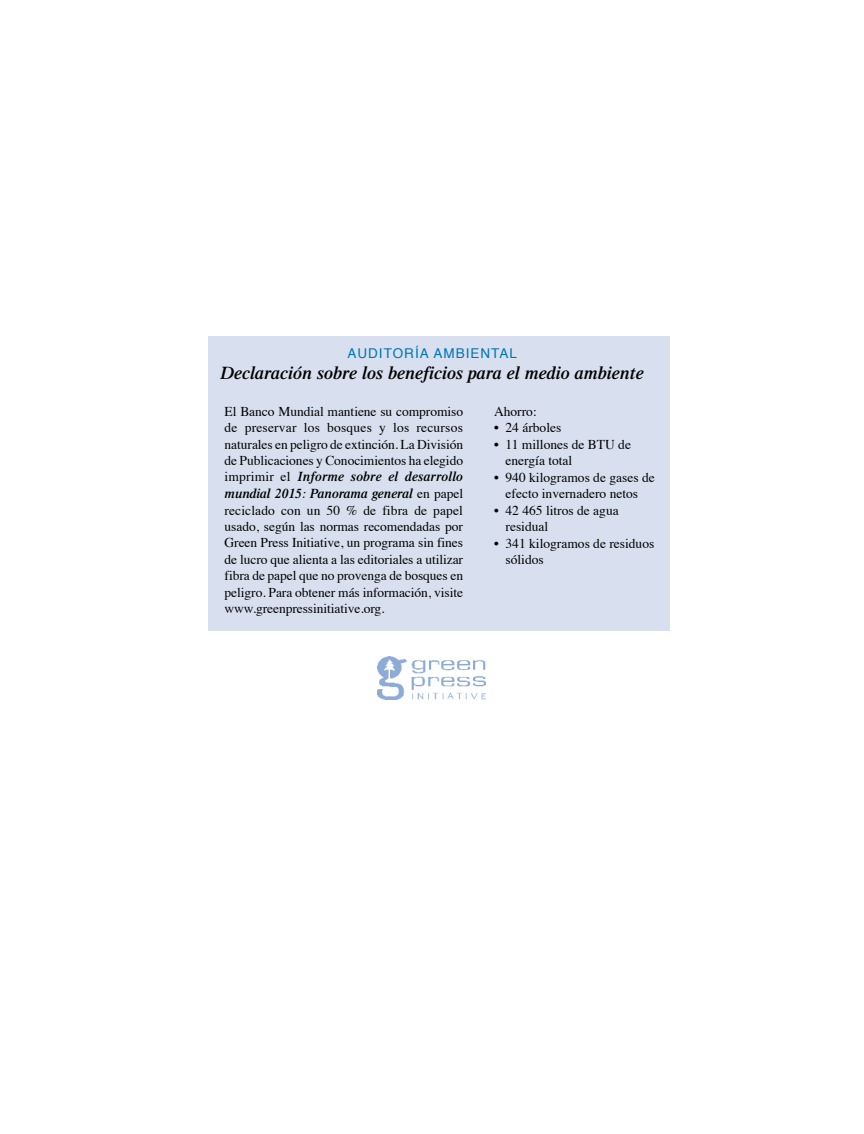
<style>
.page{position:relative;width:864px;height:1134px;background:#fff}
.page>*{position:absolute;margin:0;border:0;box-sizing:border-box;transform-origin:0 0}
.t1{font:italic 600 18px "Times";color:#000}
.t2{font:13.5px/16.5px "Times";color:#000}
.t3{font:13.5px "Helvetica";letter-spacing:.075em;color:#0074b4}
.s1{font-weight:600;font-style:italic}
.s2{font-style:italic}
</style>
<div class="page">
<div style="left:208px;top:337px;width:462px;height:294px;background:#d8e0ef"></div>
<img style="left:378px;top:657px;width:108px;height:43px">
<p class="t3" style="left:347px;top:343px;width:171px">AUDITORÍA AMBIENTAL</p>
<h1 class="t1" style="left:220px;top:363px;width:425px">Declaración sobre los beneficios para el medio ambiente</h1>
<p class="t2" style="left:225px;top:402px;width:240px;text-align:justify">El Banco Mundial mantiene su compromiso de preservar los bosques y los recursos naturales en peligro de extinción. La División de Publicaciones y Conocimientos ha elegido imprimir el <span class="s1">Informe sobre el desarrollo mundial 2015</span><span class="s2">:</span><span class="s1">Panorama general</span> en papel reciclado con un 50 % de fibra de papel usado, según las normas recomendadas por Green Press Initiative, un programa sin fines de lucro que alienta a las editoriales a utilizar fibra de papel que no provenga de bosques en peligro. Para obtener más información, visite www.greenpressinitiative.org.</p>
<p class="t2" style="left:494px;top:402px;width:44px">Ahorro:</p>
<p class="t2" style="left:494px;top:418px;width:69px">• 24 árboles</p>
<p class="t2" style="left:506px;top:435px;width:127px;text-indent:-11px">• 11 millones de BTU de energía total</p>
<p class="t2" style="left:494px;top:468px;width:162px;text-align:center">• 940 kilogramos de gases de efecto invernadero netos</p>
<p class="t2" style="left:506px;top:501px;width:115px;text-indent:-11px">• 42 465 litros de agua residual</p>
<p class="t2" style="left:506px;top:534px;width:150px;text-indent:-11px">• 341 kilogramos de residuos sólidos</p>
</div>
